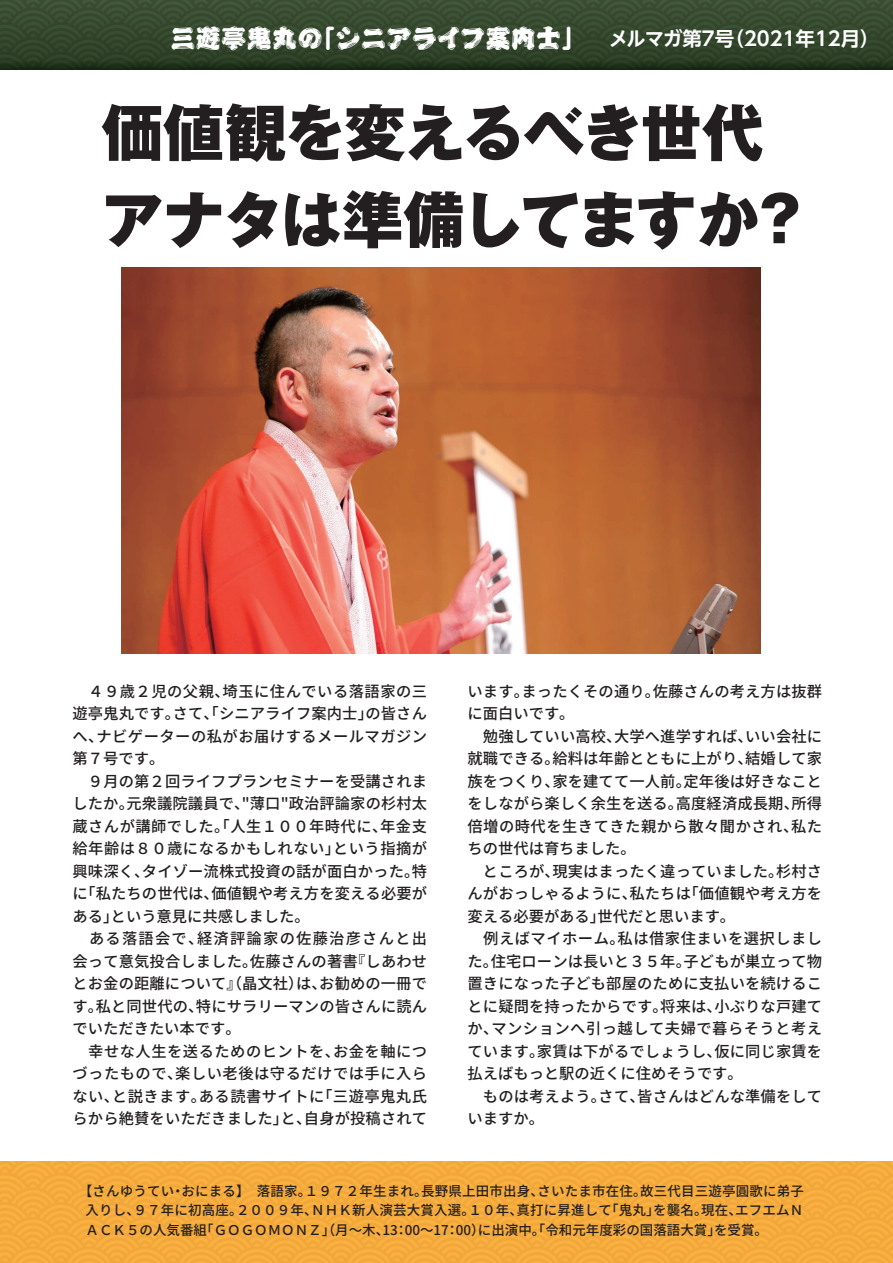
<style>
.page{position:relative;width:893px;height:1263px;background:#fff}
.page>*{position:absolute;margin:0;border:0;box-sizing:border-box;transform-origin:0 0}
.t1{font:800 61.5px/87px "Gothic MB101 Pro";letter-spacing:-.03em;color:#231f20}
.t2{font:700 19.5px "UD Shin Go NT Pro De";color:#fff}
.t3{font:500 15.3px/22.5px "Noto Sans CJ Kjp";letter-spacing:.01em;color:#231f20}
.t4{font:500 13.5px/19.5px "Noto Sans CJ Kjp";color:#231f20;text-align:justify}
</style>
<div class="page">
<div style="left:0;top:0;width:893px;height:69px;background:linear-gradient(to bottom,#405538,#273921)"></div>
<img style="left:122px;top:268px;width:639px;height:385px">
<div style="left:0;top:1162px;width:893px;height:101px;background:#f4ab3d"></div>
<svg style="left:172px;top:26px;width:438px;height:24px;background:#33462c"></svg>
<p class="t2" style="left:609px;top:22px;width:272px">メルマガ第7号（2021年12月）</p>
<h1 class="t1" style="left:102px;top:82px;width:710px">価値観を変えるべき世代アナタは準備してますか？</h1>
<p class="t3" style="left:72px;top:680px;width:356px">　４９歳２児の父親、埼玉に住んでいる落語家の三遊亭鬼丸です。さて、「シニアライフ案内士」の皆さんへ、ナビゲーターの私がお届けするメールマガジン第７号です。<br>　９月の第２回ライフプランセミナーを受講されましたか。元衆議院議員で、"薄口"政治評論家の杉村太蔵さんが講師でした。「人生１００年時代に、年金支給年齢は８０歳になるかもしれない」という指摘が興味深く、タイゾー流株式投資の話が面白かった。特に「私たちの世代は、価値観や考え方を変える必要がある」という意見に共感しました。<br>　ある落語会で、経済評論家の佐藤治彦さんと出会って意気投合しました。佐藤さんの著書『しあわせとお金の距離について』（晶文社）は、お勧めの一冊です。私と同世代の、特にサラリーマンの皆さんに読んでいただきたい本です。<br>　幸せな人生を送るためのヒントを、お金を軸につづったもので、楽しい老後は守るだけでは手に入らない、と説きます。ある読書サイトに「三遊亭鬼丸氏らから絶賛をいただきました」と、自身が投稿されて</p>
<p class="t3" style="left:467px;top:680px;width:356px">います。まったくその通り。佐藤さんの考え方は抜群に面白いです。<br>　勉強していい高校、大学へ進学すれば、いい会社に就職できる。給料は年齢とともに上がり、結婚して家族をつくり、家を建てて一人前。定年後は好きなことをしながら楽しく余生を送る。高度経済成長期、所得倍増の時代を生きてきた親から散々聞かされ、私たちの世代は育ちました。<br>　ところが、現実はまったく違っていました。杉村さんがおっしゃるように、私たちは「価値観や考え方を変える必要がある」世代だと思います。<br>　例えばマイホーム。私は借家住まいを選択しました。住宅ローンは長いと３５年。子どもが巣立って物置きになった子ども部屋のために支払いを続けることに疑問を持ったからです。将来は、小ぶりな戸建てか、マンションへ引っ越して夫婦で暮らそうと考えています。家賃は下がるでしょうし、仮に同じ家賃を払えばもっと駅の近くに住めそうです。<br>　ものは考えよう。さて、皆さんはどんな準備をしていますか。</p>
<p class="t4" style="left:86px;top:1181px;width:720px;text-indent:-7px">【さんゆうてい・おにまる】　落語家。１９７２年生まれ。長野県上田市出身、さいたま市在住。故三代目三遊亭圓歌に弟子入りし、９７年に初高座。２００９年、ＮＨＫ新人演芸大賞入選。１０年、真打に昇進して「鬼丸」を襲名。現在、エフエムＮＡＣＫ５の人気番組「ＧＯＧＯＭＯＮＺ」（月～木、13：00～17：00）に出演中。「令和元年度彩の国落語大賞」を受賞。</p>
</div>
